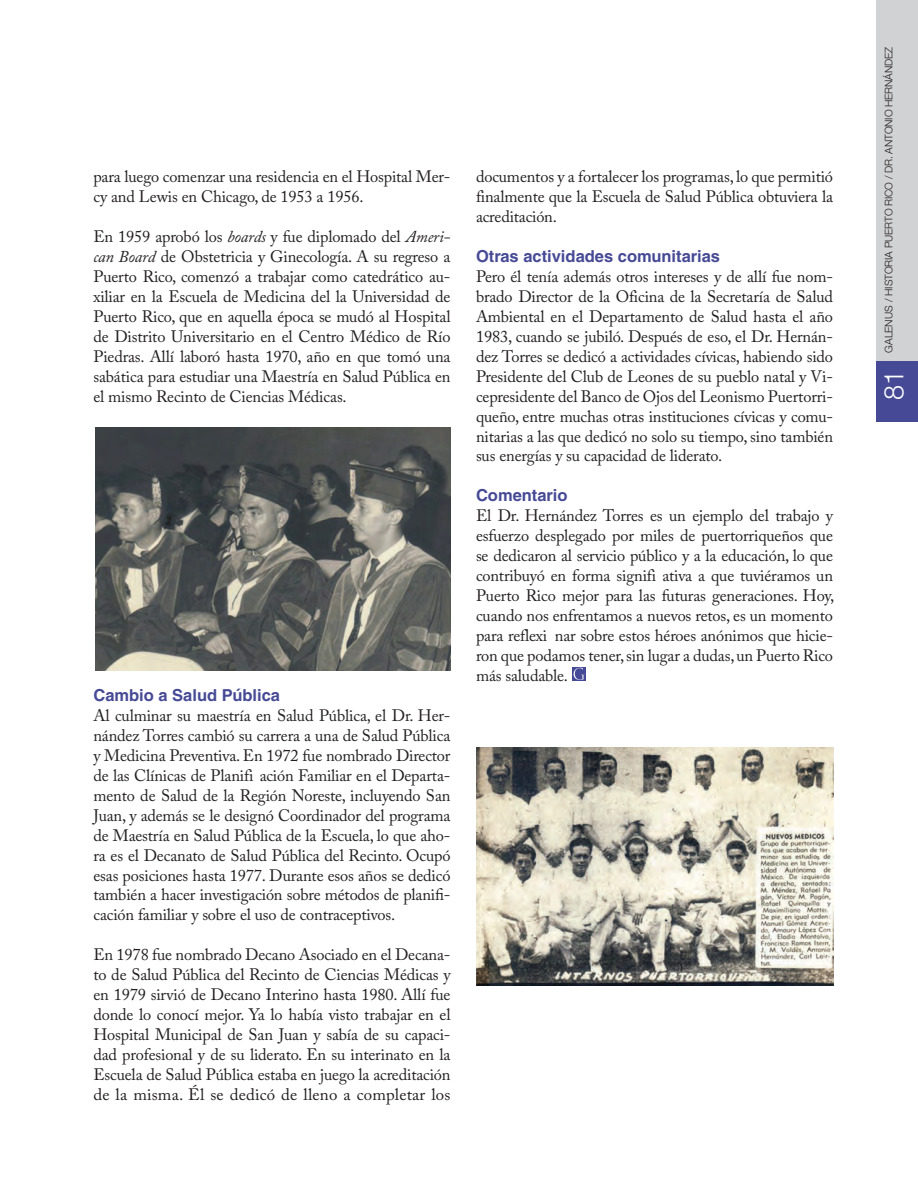
<style>
.page{position:relative;width:918px;height:1188px;background:#fff}
.page>*{position:absolute;margin:0;border:0;box-sizing:border-box;transform-origin:0 0}
.t1{font:300 27px "Helvetica Neue";color:#fff}
.t2{font:16.5px/20px "Adobe Caslon Pro";letter-spacing:-.01em;color:#231f20;text-align:justify}
.t3{font:700 16.5px "Helvetica LT Std";color:#464a96}
.t4{font:300 10.5px "Helvetica Neue";letter-spacing:-.01em;color:#231f20}
.s1{font-style:italic}
</style>
<div class="page">
<img style="left:96px;top:427px;width:354px;height:244px">
<img style="left:476px;top:747px;width:357px;height:238px">
<div style="left:572px;top:667px;width:14px;height:14px;background:#464a96"></div>
<svg style="left:573px;top:668px;width:11px;height:12px"></svg>
<div style="left:875px;top:0;width:43px;height:412px;background:#d1d2d4"></div>
<div style="left:875px;top:361px;width:43px;height:60px;background:#464a96"></div>
<p class="t2" style="left:93px;top:166px;width:358px">para luego comenzar una residencia en el Hospital Mer&shy;cy and Lewis en Chicago, de 1953 a 1956.</p>
<p class="t2" style="left:93px;top:226px;width:358px">En 1959 aprobó los <span class="s1">boards</span> y fue diplomado del <span class="s1">Ameri&shy;can Board</span> de Obstetricia y Ginecología. A su regreso a Puerto Rico, comenzó a trabajar como catedrático au&shy;xiliar en la Escuela de Medicina del la Universidad de Puerto Rico, que en aquella época se mudó al Hospital de Distrito Universitario en el Centro Médico de Río Piedras. Allí laboró hasta 1970, año en que tomó una sabática para estudiar una Maestría en Salud Pública en el mismo Recinto de Ciencias Médicas.</p>
<p class="t3" style="left:93px;top:685px;width:188px">Cambio a Salud Pública</p>
<p class="t2" style="left:93px;top:705px;width:359px">Al culminar su maestría en Salud Pública, el Dr. Her&shy;nández Torres cambió su carrera a una de Salud Pública y Medicina Preventiva. En 1972 fue nombrado Director de las Clínicas de Planifi ación Familiar en el Departa&shy;mento de Salud de la Región Noreste, incluyendo San Juan, y además se le designó Coordinador del programa de Maestría en Salud Pública de la Escuela, lo que aho&shy;ra es el Decanato de Salud Pública del Recinto. Ocupó esas posiciones hasta 1977. Durante esos años se dedicó también a hacer investigación sobre métodos de planifi&shy;cación familiar y sobre el uso de contraceptivos.</p>
<p class="t2" style="left:93px;top:944px;width:358px">En 1978 fue nombrado Decano Asociado en el Decana&shy;to de Salud Pública del Recinto de Ciencias Médicas y en 1979 sirvió de Decano Interino hasta 1980. Allí fue donde lo conocí mejor. Ya lo había visto trabajar en el Hospital Municipal de San Juan y sabía de su capaci&shy;dad profesional y de su liderato. En su interinato en la Escuela de Salud Pública estaba en juego la acreditación de la misma. Él se dedicó de lleno a completar los</p>
<p class="t2" style="left:476px;top:166px;width:358px">documentos y a fortalecer los programas, lo que permitió finalmente que la Escuela de Salud Pública obtuviera la acreditación.</p>
<p class="t3" style="left:476px;top:246px;width:245px">Otras actividades comunitarias</p>
<p class="t2" style="left:476px;top:266px;width:358px">Pero él tenía además otros intereses y de allí fue nom&shy;brado Director de la Oficina de la Secretaría de Salud Ambiental en el Departamento de Salud hasta el año 1983, cuando se jubiló. Después de eso, el Dr. Hernán&shy;dez Torres se dedicó a actividades cívicas, habiendo sido Presidente del Club de Leones de su pueblo natal y Vi&shy;cepresidente del Banco de Ojos del Leonismo Puertorri&shy;queño, entre muchas otras instituciones cívicas y comu&shy;nitarias a las que dedicó no solo su tiempo, sino también sus energías y su capacidad de liderato.</p>
<p class="t3" style="left:476px;top:485px;width:93px">Comentario</p>
<p class="t2" style="left:476px;top:506px;width:360px">El Dr. Hernández Torres es un ejemplo del trabajo y esfuerzo desplegado por miles de puertorriqueños que se dedicaron al servicio público y a la educación, lo que contribuyó en forma signifi ativa a que tuviéramos un Puerto Rico mejor para las futuras generaciones. Hoy, cuando nos enfrentamos a nuevos retos, es un momento para reflexi nar sobre estos héroes anónimos que hicie&shy;ron que podamos tener, sin lugar a dudas, un Puerto Rico más saludable.</p>
<p class="t4" style="left:882px;top:353px;width:307px;rotate:-90deg">GALENUS / HISTORIA PUERTO RICO / DR. ANTONIO HERNÁNDEZ</p>
<h1 class="t1" style="left:877px;top:400px;width:32px;rotate:-90deg">81</h1>
</div>
